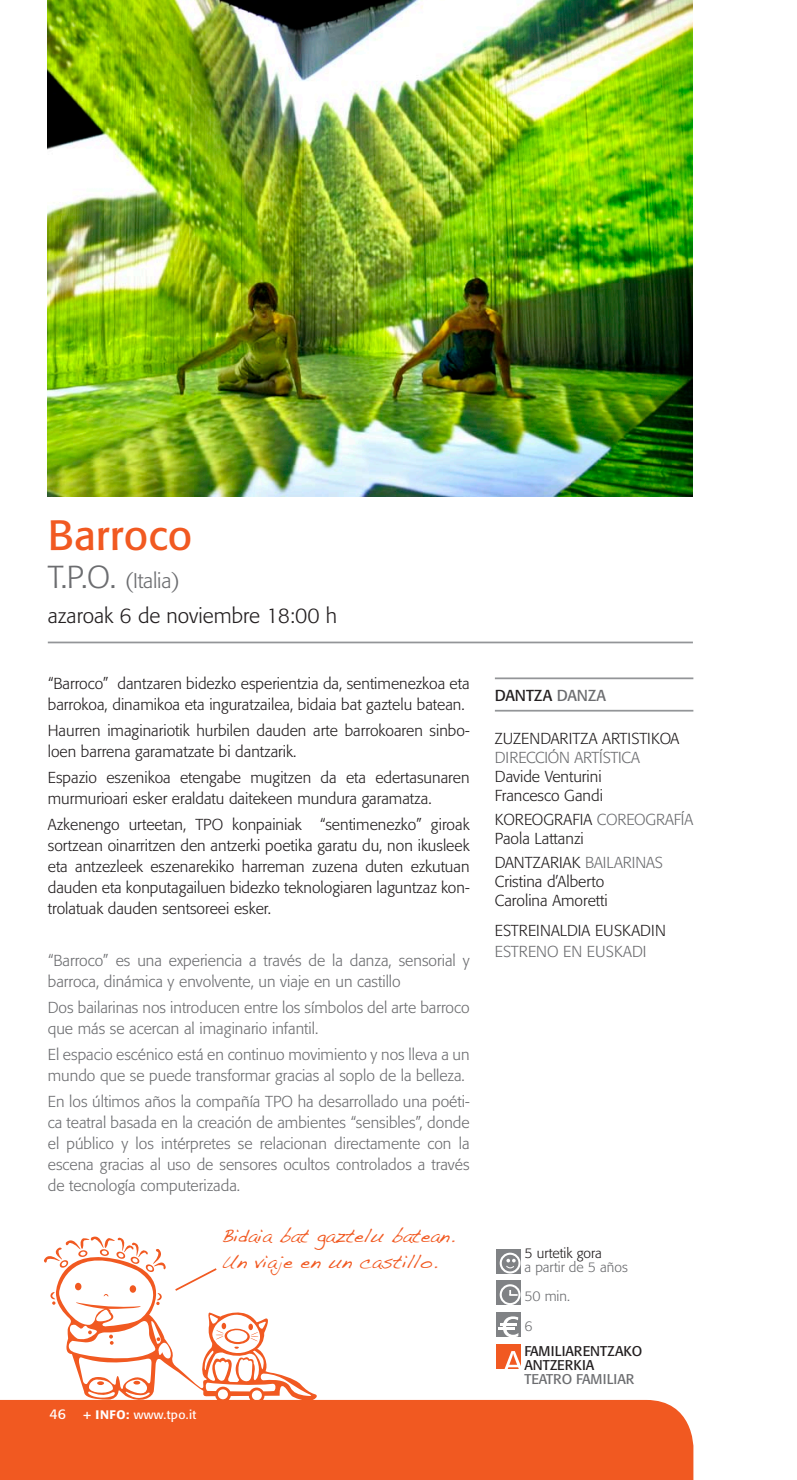
<style>
.page{position:relative;width:797px;height:1480px;background:#fff}
.page>*{position:absolute;margin:0;border:0;box-sizing:border-box;transform-origin:0 0}
.t1{font:42px "Formata";color:#f15921}
.t2{font:300 21px/35.2px "Formata";color:#231f20}
.t3{font:19.25px/25.9px "Handwriting Dakota";color:#f15921}
.t4{font:300 15.75px/21px "Formata";color:#231f20}
.t5{font:300 15.75px/21px "Formata";color:#6c6d70}
.t6{font:15.75px "Formata";color:#231f20}
.t7{font:14px/14px "Formata";color:#231f20}
.t8{font:300 14px/30.1px "Formata";color:#6c6d70}
.t9{font:14px "Formata";color:#6c6d70}
.t10{font:300 14px "Formata";color:#231f20}
.t11{font:12.25px "Formata";letter-spacing:.03em;color:#fff}
.s1{font-size:31.5px;color:#6c6d70}
.s2{color:#6c6d70}
.s3{font-size:14px}
.s4{font-weight:500}
</style>
<div class="page">
<div style="left:0;top:1400px;width:693px;height:80px;background:#f15921"></div>
<div style="left:495px;top:1280px;width:25px;height:25px;background:#808285"></div>
<svg style="left:501px;top:1285px;width:18px;height:19px"></svg>
<div style="left:499px;top:1284px;width:21px;height:21px;border:2px solid #fff;border-radius:50%"></div>
<svg style="left:509px;top:1290px;width:8px;height:6px"></svg>
<div style="left:495px;top:1312px;width:25px;height:25px;background:#808285"></div>
<svg style="left:498px;top:1316px;width:20px;height:21px"></svg>
<hr style="left:48px;top:642px;width:645px;height:1px;background:#939598">
<hr style="left:495px;top:710px;width:198px;height:2px;background:#939598">
<hr style="left:495px;top:677px;width:198px;height:2px;background:#939598">
<svg style="left:496px;top:1249px;width:24px;height:24px"></svg>
<svg style="left:501px;top:1254px;width:18px;height:18px"></svg>
<div style="left:499px;top:1253px;width:21px;height:21px;border:2px solid #fff;border-radius:50%"></div>
<svg style="left:505px;top:1259px;width:11px;height:10px"></svg>
<div style="left:495px;top:1345px;width:25px;height:24px;background:#f15921"></div>
<svg style="left:504px;top:1351px;width:16px;height:18px"></svg>
<svg style="left:43px;top:1236px;width:276px;height:168px"></svg>
<img style="left:48px;top:0;width:645px;height:497px">
<h1 class="t1" style="left:48px;top:517px;width:146px">Barroco</h1>
<h2 class="t2" style="left:48px;top:565px;width:291px"><span class="s1">T.P.O.</span> <span class="s2">(Italia)<br></span>azaroak 6 de noviembre 18:00 h</h2>
<p class="t4" style="left:48px;top:674px;width:423px">“Barroco” dantzaren bidezko esperientzia da, sentimenezkoa eta barrokoa, dinamikoa eta inguratzailea, bidaia bat gaztelu batean.</p>
<p class="t4" style="left:48px;top:721px;width:423px">Haurren imaginariotik hurbilen dauden arte barrokoaren sinbo&shy;loen barrena garamatzate bi dantzarik.</p>
<p class="t4" style="left:48px;top:768px;width:423px">Espazio eszenikoa etengabe mugitzen da eta edertasunaren murmurioari esker eraldatu daitekeen mundura garamatza.</p>
<p class="t4" style="left:48px;top:815px;width:423px;text-align:justify">Azkenengo urteetan, TPO konpainiak “sentimenezko” giroak sortzean oinarritzen den antzerki poetika garatu du, non ikusleek eta antzezleek eszenarekiko harreman zuzena duten ezkutuan dauden eta konputagailuen bidezko teknologiaren laguntzaz kon&shy;trolatuak dauden sentsoreei esker.</p>
<p class="t5" style="left:48px;top:951px;width:423px">“Barroco” es una experiencia a través de la danza, sensorial y barroca, dinámica y envolvente, un viaje en un castillo</p>
<p class="t5" style="left:48px;top:998px;width:423px">Dos bailarinas nos introducen entre los símbolos del arte barroco que más se acercan al imaginario infantil.</p>
<p class="t5" style="left:48px;top:1045px;width:423px">El espacio escénico está en continuo movimiento y nos lleva a un mundo que se puede transformar gracias al soplo de la belleza.</p>
<p class="t5" style="left:48px;top:1092px;width:423px;text-align:justify">En los últimos años la compañía TPO ha desarrollado una poéti&shy;ca teatral basada en la creación de ambientes “sensibles”, donde el público y los intérpretes se relacionan directamente con la escena gracias al uso de sensores ocultos controlados a través de tecnología computerizada.</p>
<p class="t3" style="left:221px;top:1223px;width:235px">Bidaia bat gaztelu batean.<br>Un viaje en un castillo.</p>
<p class="t11" style="left:50px;top:1409px;width:148px"><span class="s3">46</span> <span class="s4">+ INFO:</span> www.tpo.it</p>
<p class="t6" style="left:495px;top:689px;width:113px">DANTZA <span class="s2">DANZA</span></p>
<p class="t4" style="left:495px;top:729px;width:186px">ZUZENDARITZA ARTISTIKOA</p>
<p class="t5" style="left:495px;top:748px;width:147px">DIRECCIÓN ARTÍSTICA</p>
<p class="t4" style="left:495px;top:768px;width:110px;line-height:18.9px">Davide Venturini<br>Francesco Gandi</p>
<p class="t4" style="left:495px;top:811px;width:200px;line-height:18.9px">KOREOGRAFIA <span class="s2">COREOGRAFÍA<br></span>Paola Lattanzi</p>
<p class="t4" style="left:495px;top:854px;width:170px;line-height:18.9px">DANTZARIAK <span class="s2">BAILARINAS<br></span>Cristina d’Alberto<br>Carolina Amoretti</p>
<p class="t4" style="left:495px;top:921px;width:172px">ESTREINALDIA EUSKADIN</p>
<p class="t5" style="left:495px;top:942px;width:153px">ESTRENO EN EUSKADI</p>
<p class="t10" style="left:524px;top:1247px;width:79px">5 urtetik gora</p>
<p class="t8" style="left:524px;top:1253px;width:105px">a partir de 5 años</p>
<p class="t8" style="left:524px;top:1282px;width:47px">50 min.<br>6</p>
<p class="t7" style="left:524px;top:1345px;width:119px">FAMILIARENTZAKO<br>ANTZERKIA</p>
<p class="t9" style="left:524px;top:1372px;width:111px">TEATRO FAMILIAR</p>
</div>
